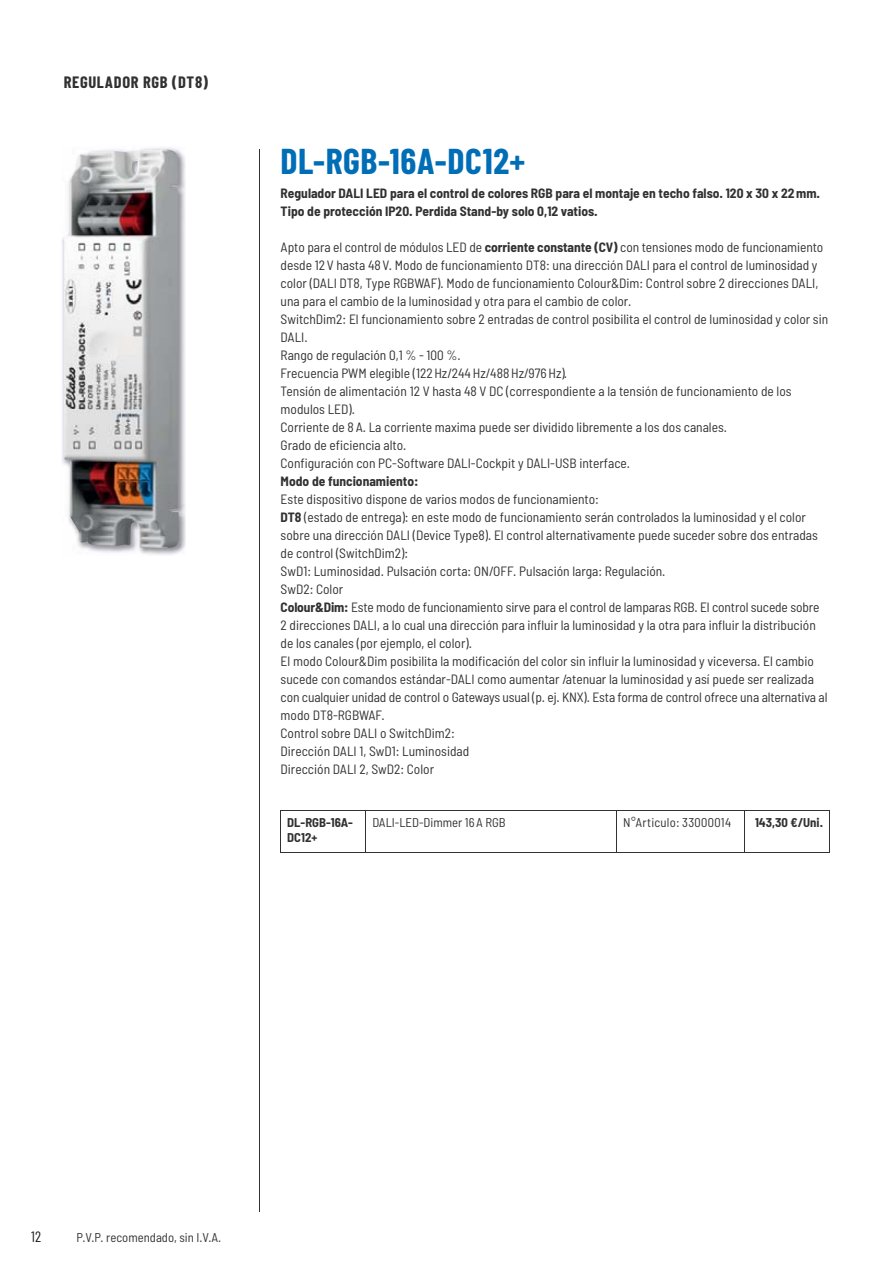
<style>
.page{position:relative;width:893px;height:1263px;background:#fff}
.page>*{position:absolute;margin:0;border:0;box-sizing:border-box;transform-origin:0 0}
.t1{font:700 36px "Barlow Condensed";letter-spacing:.015em;color:#006db7}
.t2{font:700 16.5px "Barlow Condensed";letter-spacing:.04em;color:#323031}
.t3{font:15px "Barlow Condensed";color:#231f20}
.t4{font:semi-condensed 13.5px/18px "Barlow";color:#323031}
.t5{font:700 semi-condensed 13.5px/18px "Barlow";color:#323031}
.t6{font:semi-condensed 12.75px "Barlow";color:#323031}
.t7{font:700 semi-condensed 12.75px/15px "Barlow";color:#323031}
.t8{font:semi-condensed 12.75px "Barlow";letter-spacing:.025em;color:#323031}
.s1{font-weight:700}
</style>
<div class="page">
<hr style="left:259px;top:149px;width:1px;height:1063px;background:#323031">
<hr style="left:281px;top:810px;width:85px;height:1px;background:#323031">
<hr style="left:281px;top:811px;width:1px;height:42px;background:#323031">
<hr style="left:281px;top:853px;width:85px;height:1px;background:#323031">
<hr style="left:616px;top:811px;width:1px;height:42px;background:#323031">
<hr style="left:744px;top:810px;width:86px;height:1px;background:#323031">
<hr style="left:829px;top:811px;width:1px;height:42px;background:#323031">
<hr style="left:744px;top:853px;width:86px;height:1px;background:#323031">
<hr style="left:366px;top:810px;width:251px;height:1px;background:#323031">
<hr style="left:366px;top:811px;width:1px;height:42px;background:#323031">
<hr style="left:617px;top:810px;width:127px;height:1px;background:#323031">
<hr style="left:744px;top:811px;width:1px;height:42px;background:#323031">
<hr style="left:366px;top:853px;width:378px;height:1px;background:#323031">
<img style="left:61px;top:148px;width:124px;height:407px">
<img style="left:64px;top:149px;width:115px;height:399px">
<p class="t2" style="left:64px;top:77px;width:146px">REGULADOR RGB (DT8)</p>
<h1 class="t1" style="left:281px;top:149px;width:246px">DL-RGB-16A-DC12+</h1>
<p class="t5" style="left:281px;top:186px;width:541px">Regulador DALI LED para el control de colores RGB para el montaje en techo falso. 120 x 30 x 22 mm.<br>Tipo de protección IP20. Perdida Stand-by solo 0,12 vatios.</p>
<p class="t4" style="left:281px;top:240px;width:549px">Apto para el control de módulos LED de <span class="s1">corriente constante (CV)</span> con tensiones modo de funcionamiento desde 12 V hasta 48 V. Modo de funcionamiento DT8: una dirección DALI para el control de luminosidad y color (DALI DT8, Type RGBWAF). Modo de funcionamiento Colour&amp;Dim: Control sobre 2 direcciones DALI, una para el cambio de la luminosidad y otra para el cambio de color.<br>SwitchDim2: El funcionamiento sobre 2 entradas de control posibilita el control de luminosidad y color sin DALI.<br>Rango de regulación 0,1 % - 100 %.<br>Frecuencia PWM elegible (122 Hz/244 Hz/488 Hz/976 Hz)·<br>Tensión de alimentación 12 V hasta 48 V DC (correspondiente a la tensión de funcionamiento de los modulos LED).<br>Corriente de 8 A. La corriente maxima puede ser dividido libremente a los dos canales.<br>Grado de eficiencia alto.<br>Configuración con PC-Software DALI-Cockpit y DALI-USB interface.</p>
<p class="t5" style="left:281px;top:474px;width:139px">Modo de funcionamiento:</p>
<p class="t4" style="left:281px;top:492px;width:548px">Este dispositivo dispone de varios modos de funcionamiento:<br><span class="s1">DT8</span> (estado de entrega): en este modo de funcionamiento serán controlados la luminosidad y el color sobre una dirección DALI (Device Type8). El control alternativamente puede suceder sobre dos entradas de control (SwitchDim2):<br>SwD1: Luminosidad. Pulsación corta: ON/OFF. Pulsación larga: Regulación.<br>SwD2: Color<br><span class="s1">Colour&amp;Dim:</span> Este modo de funcionamiento sirve para el control de lamparas RGB. El control sucede sobre 2 direcciones DALI, a lo cual una dirección para influir la luminosidad y la otra para influir la distribución de los canales (por ejemplo, el color).<br>El modo Colour&amp;Dim posibilita la modificación del color sin influir la luminosidad y viceversa. El cambio sucede con comandos estándar-DALI como aumentar /atenuar la luminosidad y así puede ser realizada con cualquier unidad de control o Gateways usual (p. ej. KNX). Esta forma de control ofrece una alternativa al modo DT8-RGBWAF.<br>Control sobre DALI o SwitchDim2:<br>Dirección DALI 1, SwD1: Luminosidad<br>Dirección DALI 2, SwD2: Color</p>
<p class="t7" style="left:287px;top:817px;width:67px">DL-RGB-16A-<br>DC12+</p>
<p class="t6" style="left:372px;top:818px;width:135px">DALI-LED-Dimmer 16 A RGB</p>
<p class="t8" style="left:623px;top:818px;width:109px">N°Articulo: 33000014</p>
<p class="t7" style="left:755px;top:817px;width:70px">143,30 €/Uni.</p>
<p class="t3" style="left:31px;top:1231px;width:11px">12</p>
<p class="t6" style="left:76px;top:1233px;width:146px">P.V.P. recomendado, sin I.V.A.</p>
</div>
